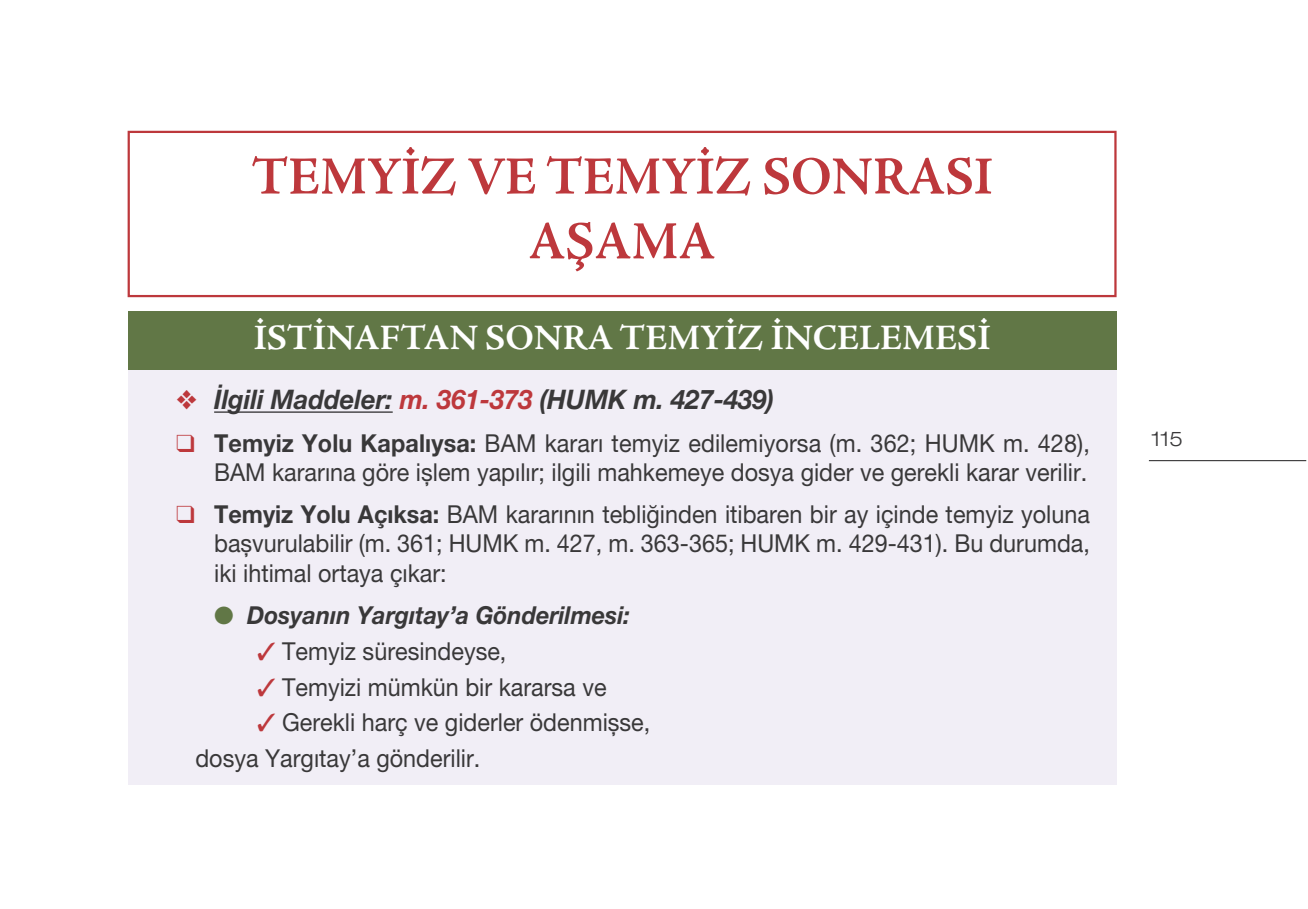
<style>
.page{position:relative;width:1308px;height:909px;background:#fff}
.page>*{position:absolute;margin:0;border:0;box-sizing:border-box;transform-origin:0 0}
.t1{font:700 54px/64.8px "Adobe Jenson Pro";color:#bd383c;text-align:center;scale:.95 1}
.t2{font:700 36px "Adobe Jenson Pro";color:#fff}
.t3{font:italic 700 27px "Helvetica Neue LT Pro";color:#393839;scale:.94 1}
.t4{font:24.75px/29.5px "Helvetica Neue LT Pro";color:#393839;text-align:right;scale:.94 1}
.t5{font:italic 700 24.75px "Helvetica Neue LT Pro";color:#393839;scale:.94 1}
.t6{font:300 expanded 20.25px "Helvetica Neue LT Pro";color:#393839}
.s1{color:#bd383c}
.s2{font-weight:700}
.s3{color:#617746}
</style>
<div class="page">
<hr style="left:1148px;top:460px;width:158px;height:1px;background:#393839">
<div style="left:128px;top:370px;width:988px;height:414px;background:#f1eef6"></div>
<div style="left:128px;top:131px;width:988px;height:166px;border:2px solid #bd383c"></div>
<div style="left:128px;top:311px;width:988px;height:59px;background:#617746"></div>
<hr style="left:214px;top:411px;width:179px;height:2px;background:#393839">
<h1 class="t1" style="left:251px;top:150px;width:781px">TEMYİZ VE TEMYİZ SONRASI<br>AŞAMA</h1>
<h2 class="t2" style="left:254px;top:324px;width:738px">İSTİNAFTAN SONRA TEMYİZ İNCELEMESİ</h2>
<p class="t3" style="left:176px;top:390px;width:638px"><span class="s1">❖</span> İlgili Maddeler: <span class="s1">m. 361-373</span> (HUMK m. 427-439)</p>
<p class="t4" style="left:176px;top:430px;width:973px"><span class="s1">❑</span> <span class="s2">Temyiz Yolu Kapalıysa:</span> BAM kararı temyiz edilemiyorsa (m. 362; HUMK m. 428),<br>BAM kararına göre işlem yapılır; ilgili mahkemeye dosya gider ve gerekli karar verilir.</p>
<p class="t4" style="left:214px;top:502px;width:933px;text-align:justify;text-indent:-38px"><span class="s1">❑</span> <span class="s2">Temyiz Yolu Açıksa:</span> BAM kararının tebliğinden itibaren bir ay içinde temyiz yoluna başvurulabilir (m. 361; HUMK m. 427, m. 363-365; HUMK m. 429-431). Bu durumda, iki ihtimal ortaya çıkar:</p>
<p class="t5" style="left:214px;top:606px;width:444px"><span class="s3">●</span> Dosyanın Yargıtay’a Gönderilmesi:</p>
<p class="t4" style="left:257px;top:639px;width:267px"><span class="s1">✓</span> Temyiz süresindeyse,</p>
<p class="t4" style="left:257px;top:674px;width:373px"><span class="s1">✓</span> Temyizi mümkün bir kararsa ve</p>
<p class="t4" style="left:195px;top:707px;width:485px;line-height:35.8px;text-align:left;text-indent:62px"><span class="s1">✓</span> Gerekli harç ve giderler ödenmişse, dosya Yargıtay’a gönderilir.</p>
<p class="t6" style="left:1151px;top:432px;width:33px">115</p>
</div>
